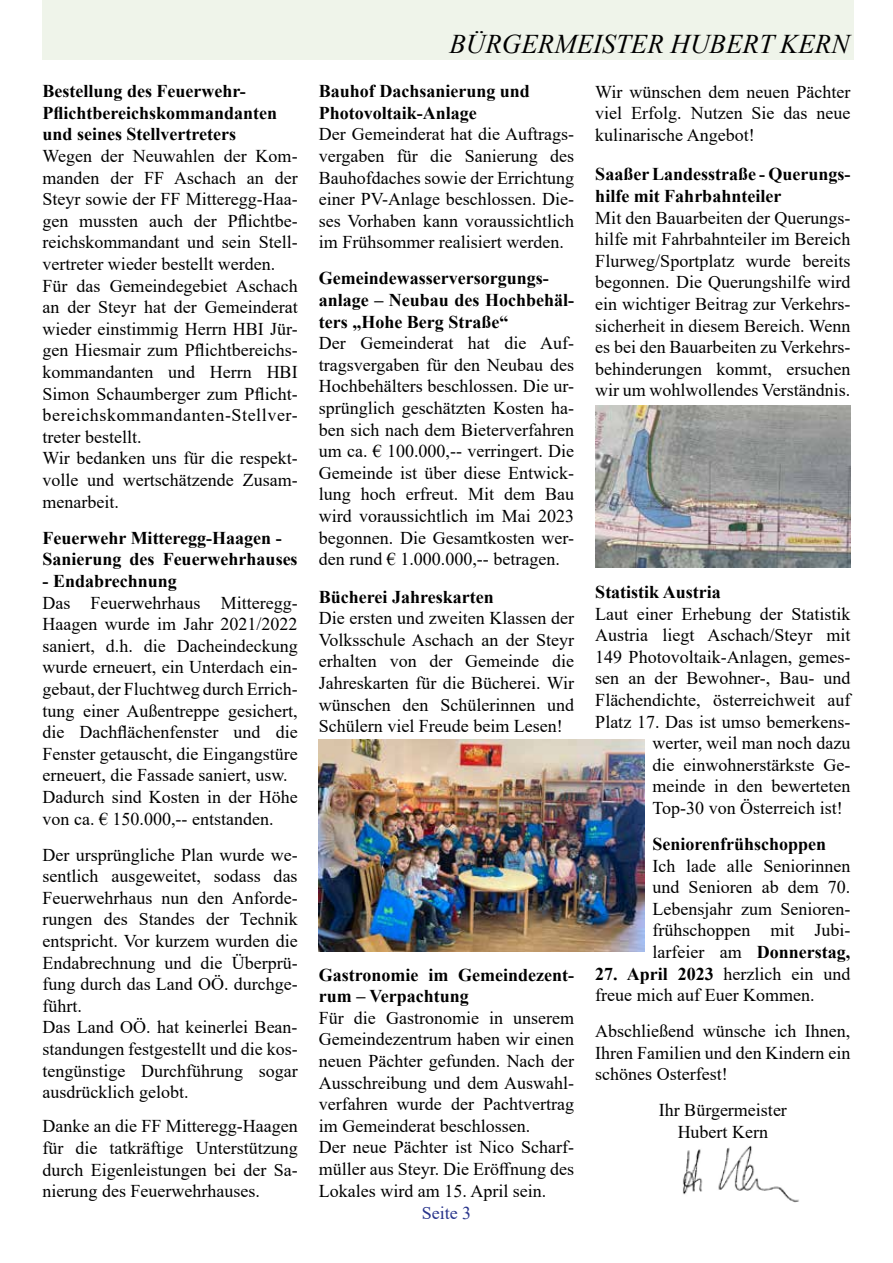
<style>
.page{position:relative;width:893px;height:1263px;background:#fff}
.page>*{position:absolute;margin:0;border:0;box-sizing:border-box;transform-origin:0 0}
.t1{font:italic 27px "Times New Roman";color:#000}
.t2{font:18px/21.6px "Times New Roman";color:#000;text-align:justify}
.t3{font:700 18px/21.6px "Times New Roman";color:#000}
.t4{font:18px "Times New Roman";color:#28348b}
.s1{font-weight:700}
</style>
<div class="page">
<img style="left:683px;top:1145px;width:116px;height:58px">
<div style="left:43px;top:0;width:811px;height:60px;background:#eff4ea"></div>
<img style="left:595px;top:405px;width:255px;height:162px">
<img style="left:319px;top:739px;width:325px;height:212px">
<p class="t3" style="left:43px;top:80px;width:236px">Bestellung des Feuerwehr-<br>Pflichtbereichskommandanten und seines Stellvertreters</p>
<p class="t2" style="left:43px;top:145px;width:257px;text-align:left">Wegen der Neuwahlen der Kom&shy;manden der FF Aschach an der<br>Steyr sowie der FF Mitteregg-Haa&shy;gen mussten auch der Pflichtbe&shy;reichskommandant und sein Stell&shy;vertreter wieder bestellt werden.<br>Für das Gemeindegebiet Aschach an der Steyr hat der Gemeinderat wieder einstimmig Herrn HBI Jür&shy;gen Hiesmair zum Pflichtbereichs&shy;kommandanten und Herrn HBI<br>Simon Schaumberger zum Pflicht&shy;bereichskommandanten-Stellver&shy;treter bestellt.<br>Wir bedanken uns für die respekt&shy;volle und wertschätzende Zusam&shy;menarbeit.</p>
<p class="t3" style="left:43px;top:526px;width:257px">Feuerwehr Mitteregg-Haagen -<br>Sanierung des Feuerwehrhauses</p>
<p class="t3" style="left:43px;top:569px;width:136px">- Endabrechnung</p>
<p class="t2" style="left:43px;top:591px;width:257px;text-align:left">Das Feuerwehrhaus Mitteregg-Haagen wurde im Jahr 2021/2022 saniert, d.h. die Dacheindeckung wurde erneuert, ein Unterdach ein&shy;gebaut, der Fluchtweg durch Errich&shy;tung einer Außentreppe gesichert, die Dachflächenfenster und die Fenster getauscht, die Eingangstüre erneuert, die Fassade saniert, usw.<br>Dadurch sind Kosten in der Höhe von ca. € 150.000,-- entstanden.</p>
<p class="t2" style="left:43px;top:843px;width:257px;text-align:left">Der ursprüngliche Plan wurde we&shy;sentlich ausgeweitet, sodass das<br>Feuerwehrhaus nun den Anforde&shy;rungen des Standes der Technik entspricht. Vor kurzem wurden die<br>Endabrechnung und die Überprü&shy;fung durch das Land OÖ. durchge&shy;führt.<br>Das Land OÖ. hat keinerlei Bean&shy;standungen festgestellt und die kos&shy;tengünstige Durchführung sogar ausdrücklich gelobt.</p>
<p class="t2" style="left:43px;top:1115px;width:257px">Danke an die FF Mitteregg-Haagen für die tatkräftige Unterstützung durch Eigenleistungen bei der Sa&shy;nierung des Feuerwehrhauses.</p>
<h1 class="t1" style="left:449px;top:25px;width:401px">BÜRGERMEISTER HUBERT KERN</h1>
<p class="t3" style="left:319px;top:80px;width:213px">Bauhof Dachsanierung und<br>Photovoltaik-Anlage</p>
<p class="t2" style="left:319px;top:123px;width:257px">Der Gemeinderat hat die Auftrags&shy;vergaben für die Sanierung des Bauhofdaches sowie der Errichtung einer PV-Anlage beschlossen. Die&shy;ses Vorhaben kann voraussichtlich im Frühsommer realisiert werden.</p>
<p class="t3" style="left:319px;top:267px;width:257px">Gemeindewasserversorgungs&shy;anlage – Neubau des Hochbehäl&shy;ters „Hohe Berg Straße“</p>
<p class="t2" style="left:319px;top:332px;width:257px">Der Gemeinderat hat die Auf&shy;tragsvergaben für den Neubau des Hochbehälters beschlossen. Die ur&shy;sprünglich geschätzten Kosten ha&shy;ben sich nach dem Bieterverfahren um ca. € 100.000,-- verringert. Die Gemeinde ist über diese Entwick&shy;lung hoch erfreut. Mit dem Bau wird voraussichtlich im Mai 2023 begonnen. Die Gesamtkosten wer&shy;den rund € 1.000.000,-- betragen.</p>
<p class="t3" style="left:319px;top:585px;width:176px">Bücherei Jahreskarten</p>
<p class="t2" style="left:319px;top:607px;width:257px">Die ersten und zweiten Klassen der Volksschule Aschach an der Steyr erhalten von der Gemeinde die Jahreskarten für die Bücherei. Wir wünschen den Schülerinnen und Schülern viel Freude beim Lesen!</p>
<p class="t3" style="left:319px;top:963px;width:257px">Gastronomie im Gemeindezent&shy;rum – Verpachtung</p>
<p class="t2" style="left:319px;top:1006px;width:257px;text-align:left">Für die Gastronomie in unserem<br>Gemeindezentrum haben wir einen neuen Pächter gefunden. Nach der<br>Ausschreibung und dem Auswahl&shy;verfahren wurde der Pachtvertrag im Gemeinderat beschlossen.<br>Der neue Pächter ist Nico Scharf&shy;müller aus Steyr. Die Eröffnung des<br>Lokales wird am 15. April sein.</p>
<p class="t4" style="left:422px;top:1200px;width:51px">Seite 3</p>
<p class="t2" style="left:595px;top:80px;width:257px">Wir wünschen dem neuen Pächter viel Erfolg. Nutzen Sie das neue kulinarische Angebot!</p>
<p class="t3" style="left:595px;top:163px;width:257px">Saaßer Landesstraße - Querungs&shy;hilfe mit Fahrbahnteiler</p>
<p class="t2" style="left:595px;top:206px;width:257px">Mit den Bauarbeiten der Querungs&shy;hilfe mit Fahrbahnteiler im Bereich Flurweg/Sportplatz wurde bereits begonnen. Die Querungshilfe wird ein wichtiger Beitrag zur Verkehrs&shy;sicherheit in diesem Bereich. Wenn es bei den Bauarbeiten zu Verkehrs&shy;behinderungen kommt, ersuchen wir um wohlwollendes Verständnis.</p>
<p class="t3" style="left:595px;top:581px;width:127px">Statistik Austria</p>
<p class="t2" style="left:595px;top:602px;width:257px">Laut einer Erhebung der Statistik</p>
<p class="t2" style="left:595px;top:624px;width:257px">Austria liegt Aschach/Steyr mit</p>
<p class="t2" style="left:595px;top:645px;width:257px">149 Photovoltaik-Anlagen, gemes-</p>
<p class="t2" style="left:595px;top:667px;width:257px">sen an der Bewohner-, Bau- und</p>
<p class="t2" style="left:595px;top:689px;width:257px">Flächendichte, österreichweit auf</p>
<p class="t2" style="left:595px;top:710px;width:257px">Platz 17. Das ist umso bemerkens-</p>
<p class="t2" style="left:652px;top:732px;width:199px">werter, weil man noch dazu</p>
<p class="t2" style="left:652px;top:753px;width:199px">die einwohnerstärkste Ge-</p>
<p class="t2" style="left:652px;top:775px;width:199px">meinde in den bewerteten</p>
<p class="t2" style="left:652px;top:797px;width:192px">Top-30 von Österreich ist!</p>
<p class="t3" style="left:652px;top:833px;width:175px">Seniorenfrühschoppen</p>
<p class="t2" style="left:652px;top:854px;width:199px">Ich lade alle Seniorinnen und Senioren ab dem 70.<br>Lebensjahr zum Senioren&shy;frühschoppen mit Jubi&shy;larfeier am <span class="s1">Donnerstag,</span></p>
<p class="t2" style="left:595px;top:962px;width:257px"><span class="s1">27. April 2023</span> herzlich ein und freue mich auf Euer Kommen.</p>
<p class="t2" style="left:595px;top:1020px;width:257px">Abschließend wünsche ich Ihnen, Ihren Familien und den Kindern ein schönes Osterfest!</p>
<p class="t2" style="left:659px;top:1099px;width:130px;text-align:center">Ihr Bürgermeister<br>Hubert Kern</p>
</div>
